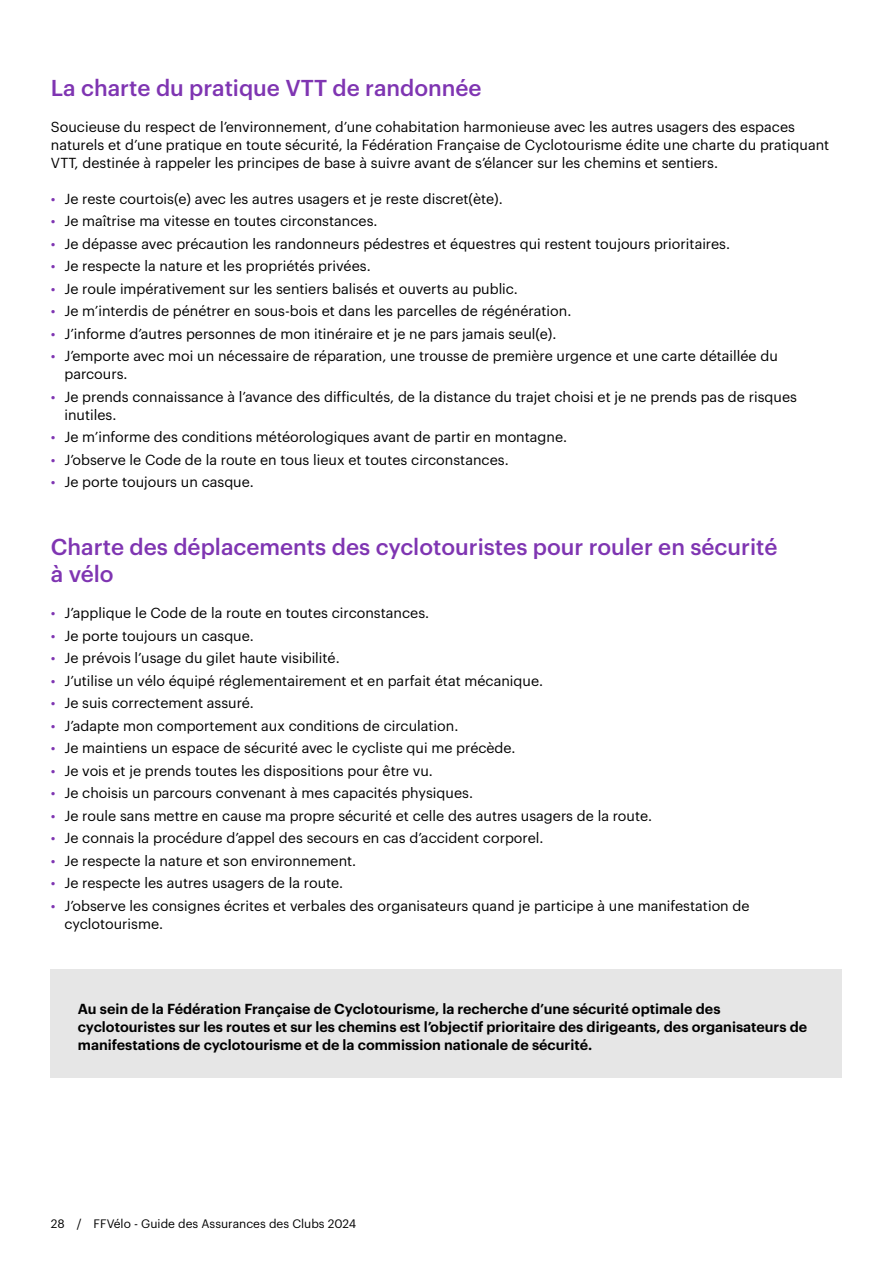
<style>
.page{position:relative;width:893px;height:1263px;background:#fff}
.page>*{position:absolute;margin:0;border:0;box-sizing:border-box;transform-origin:0 0}
.t1{font:500 22.5px/27px "Graphik";color:#7f35b2}
.t2{font:14.25px/18px "Graphik";color:#000}
.t3{font:600 14.25px/18px "Graphik";color:#000}
.t4{font:12px "Graphik";color:#000}
.s1{color:#7f35b2}
</style>
<div class="page">
<div style="left:51px;top:969px;width:791px;height:108px;background:#e6e6e6"></div>
<h1 class="t1" style="left:51px;top:72px;width:432px">La charte du pratique VTT de randonnée</h1>
<p class="t2" style="left:51px;top:117px;width:780px">Soucieuse du respect de l’environnement, d’une cohabitation harmonieuse avec les autres usagers des espaces naturels et d’une pratique en toute sécurité, la Fédération Française de Cyclotourisme édite une charte du pratiquant<br>VTT, destinée à rappeler les principes de base à suivre avant de s’élancer sur les chemins et sentiers.</p>
<p class="t2" style="left:51px;top:189px;width:453px"><span class="s1">•</span> Je reste courtois(e) avec les autres usagers et je reste discret(ète).</p>
<p class="t2" style="left:51px;top:211px;width:328px"><span class="s1">•</span> Je maîtrise ma vitesse en toutes circonstances.</p>
<p class="t2" style="left:51px;top:234px;width:681px"><span class="s1">•</span> Je dépasse avec précaution les randonneurs pédestres et équestres qui restent toujours prioritaires.</p>
<p class="t2" style="left:51px;top:256px;width:321px"><span class="s1">•</span> Je respecte la nature et les propriétés privées.</p>
<p class="t2" style="left:51px;top:279px;width:468px"><span class="s1">•</span> Je roule impérativement sur les sentiers balisés et ouverts au public.</p>
<p class="t2" style="left:51px;top:301px;width:522px"><span class="s1">•</span> Je m’interdis de pénétrer en sous-bois et dans les parcelles de régénération.</p>
<p class="t2" style="left:51px;top:324px;width:507px"><span class="s1">•</span> J’informe d’autres personnes de mon itinéraire et je ne pars jamais seul(e).</p>
<p class="t2" style="left:64px;top:346px;width:715px;text-indent:-13px"><span class="s1">•</span> J’emporte avec moi un nécessaire de réparation, une trousse de première urgence et une carte détaillée du parcours.</p>
<p class="t2" style="left:64px;top:387px;width:734px;text-indent:-13px"><span class="s1">•</span> Je prends connaissance à l’avance des difficultés, de la distance du trajet choisi et je ne prends pas de risques inutiles.</p>
<p class="t2" style="left:51px;top:427px;width:518px"><span class="s1">•</span> Je m’informe des conditions météorologiques avant de partir en montagne.</p>
<p class="t2" style="left:51px;top:450px;width:459px"><span class="s1">•</span> J’observe le Code de la route en tous lieux et toutes circonstances.</p>
<p class="t2" style="left:51px;top:472px;width:204px"><span class="s1">•</span> Je porte toujours un casque.</p>
<h1 class="t1" style="left:51px;top:531px;width:728px">Charte des déplacements des cyclotouristes pour rouler en sécurité à vélo</h1>
<p class="t2" style="left:51px;top:603px;width:380px"><span class="s1">•</span> J’applique le Code de la route en toutes circonstances.</p>
<p class="t2" style="left:51px;top:625px;width:204px"><span class="s1">•</span> Je porte toujours un casque.</p>
<p class="t2" style="left:51px;top:648px;width:290px"><span class="s1">•</span> Je prévois l’usage du gilet haute visibilité.</p>
<p class="t2" style="left:51px;top:670px;width:494px"><span class="s1">•</span> J’utilise un vélo équipé réglementairement et en parfait état mécanique.</p>
<p class="t2" style="left:51px;top:693px;width:204px"><span class="s1">•</span> Je suis correctement assuré.</p>
<p class="t2" style="left:51px;top:715px;width:409px"><span class="s1">•</span> J’adapte mon comportement aux conditions de circulation.</p>
<p class="t2" style="left:51px;top:738px;width:466px"><span class="s1">•</span> Je maintiens un espace de sécurité avec le cycliste qui me précède.</p>
<p class="t2" style="left:51px;top:760px;width:383px"><span class="s1">•</span> Je vois et je prends toutes les dispositions pour être vu.</p>
<p class="t2" style="left:51px;top:783px;width:424px"><span class="s1">•</span> Je choisis un parcours convenant à mes capacités physiques.</p>
<p class="t2" style="left:51px;top:805px;width:603px"><span class="s1">•</span> Je roule sans mettre en cause ma propre sécurité et celle des autres usagers de la route.</p>
<p class="t2" style="left:51px;top:828px;width:494px"><span class="s1">•</span> Je connais la procédure d’appel des secours en cas d’accident corporel.</p>
<p class="t2" style="left:51px;top:850px;width:307px"><span class="s1">•</span> Je respecte la nature et son environnement.</p>
<p class="t2" style="left:51px;top:873px;width:294px"><span class="s1">•</span> Je respecte les autres usagers de la route.</p>
<p class="t2" style="left:64px;top:895px;width:687px;text-indent:-13px"><span class="s1">•</span> J’observe les consignes écrites et verbales des organisateurs quand je participe à une manifestation de cyclotourisme.</p>
<p class="t3" style="left:78px;top:999px;width:731px">Au sein de la Fédération Française de Cyclotourisme, la recherche d’une sécurité optimale des cyclotouristes sur les routes et sur les chemins est l’objectif prioritaire des dirigeants, des organisateurs de manifestations de cyclotourisme et de la commission nationale de sécurité.</p>
<p class="t4" style="left:51px;top:1215px;width:307px">28 / FFVélo - Guide des Assurances des Clubs 2024</p>
</div>
